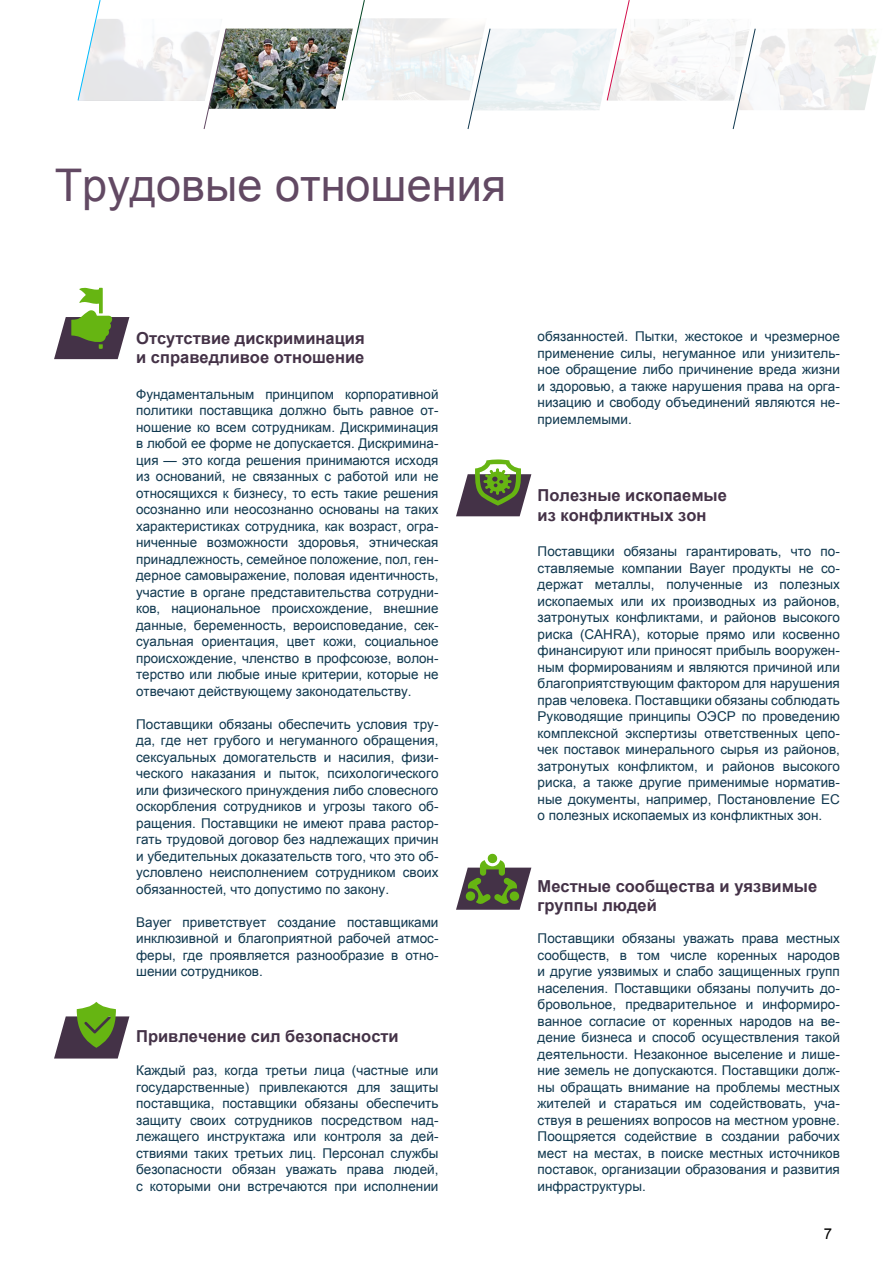
<style>
.page{position:relative;width:894px;height:1263px;background:#fff}
.page>*{position:absolute;margin:0;border:0;box-sizing:border-box;transform-origin:0 0}
.t1{font:45px "Arial";color:#624963}
.t2{font:700 16.5px/19.8px "Arial";color:#443247}
.t3{font:15px "Arial";color:#000}
.t4{font:13.5px/16.5px "Arial";color:#10384f;text-align:justify}
</style>
<div class="page">
<img style="left:227px;top:29px;width:114px;height:80px">
<svg style="left:77px;top:0;width:150px;height:129px"></svg>
<svg style="left:341px;top:0;width:538px;height:129px"></svg>
<svg style="left:54px;top:288px;width:75px;height:71px"></svg>
<svg style="left:456px;top:853px;width:75px;height:56px"></svg>
<svg style="left:54px;top:1002px;width:75px;height:56px"></svg>
<svg style="left:456px;top:459px;width:75px;height:57px"></svg>
<h1 class="t1" style="left:55px;top:155px;width:453px">Трудовые отношения</h1>
<p class="t2" style="left:136px;top:328px;width:230px">Отсутствие дискриминация и справедливое отношение</p>
<p class="t4" style="left:136px;top:386px;width:304px">Фундаментальным принципом корпоративной политики поставщика должно быть равное от&shy;ношение ко всем сотрудникам. Дискриминация в любой ее форме не допускается. Дискримина&shy;ция — это когда решения принимаются исходя из оснований, не связанных с работой или не относящихся к бизнесу, то есть такие решения осознанно или неосознанно основаны на таких характеристиках сотрудника, как возраст, огра&shy;ниченные возможности здоровья, этническая принадлежность, семейное положение, пол, ген&shy;дерное самовыражение, половая идентичность, участие в органе представительства сотрудни&shy;ков, национальное происхождение, внешние данные, беременность, вероисповедание, сек&shy;суальная ориентация, цвет кожи, социальное происхождение, членство в профсоюзе, волон&shy;терство или любые иные критерии, которые не отвечают действующему законодательству.</p>
<p class="t4" style="left:136px;top:716px;width:304px">Поставщики обязаны обеспечить условия тру&shy;да, где нет грубого и негуманного обращения, сексуальных домогательств и насилия, физи&shy;ческого наказания и пыток, психологического или физического принуждения либо словесного оскорбления сотрудников и угрозы такого об&shy;ращения. Поставщики не имеют права растор&shy;гать трудовой договор без надлежащих причин и убедительных доказательств того, что это об&shy;условлено неисполнением сотрудником своих обязанностей, что допустимо по закону.</p>
<p class="t4" style="left:136px;top:914px;width:304px">Bayer приветствует создание поставщиками инклюзивной и благоприятной рабочей атмос&shy;феры, где проявляется разнообразие в отно&shy;шении сотрудников.</p>
<p class="t2" style="left:136px;top:1027px;width:264px">Привлечение сил безопасности</p>
<p class="t4" style="left:136px;top:1062px;width:304px">Каждый раз, когда третьи лица (частные или государственные) привлекаются для защиты поставщика, поставщики обязаны обеспечить защиту своих сотрудников посредством над&shy;лежащего инструктажа или контроля за дей&shy;ствиями таких третьих лиц. Персонал службы безопасности обязан уважать права людей, с которыми они встречаются при исполнении</p>
<p class="t4" style="left:537px;top:328px;width:304px">обязанностей. Пытки, жестокое и чрезмерное применение силы, негуманное или унизитель&shy;ное обращение либо причинение вреда жизни и здоровью, а также нарушения права на орга&shy;низацию и свободу объединений являются не&shy;приемлемыми.</p>
<p class="t2" style="left:537px;top:485px;width:191px">Полезные ископаемые из конфликтных зон</p>
<p class="t4" style="left:537px;top:543px;width:304px">Поставщики обязаны гарантировать, что по&shy;ставляемые компании Bayer продукты не со&shy;держат металлы, полученные из полезных ископаемых или их производных из районов, затронутых конфликтами, и районов высокого риска (CAHRA), которые прямо или косвенно финансируют или приносят прибыль вооружен&shy;ным формированиям и являются причиной или благоприятствующим фактором для нарушения прав человека. Поставщики обязаны соблюдать Руководящие принципы ОЭСР по проведению комплексной экспертизы ответственных цепо&shy;чек поставок минерального сырья из районов, затронутых конфликтом, и районов высокого риска, а также другие применимые норматив&shy;ные документы, например, Постановление ЕС о полезных ископаемых из конфликтных зон.</p>
<p class="t2" style="left:537px;top:876px;width:281px">Местные сообщества и уязвимые группы людей</p>
<p class="t4" style="left:537px;top:930px;width:304px">Поставщики обязаны уважать права местных сообществ, в том числе коренных народов и другие уязвимых и слабо защищенных групп населения. Поставщики обязаны получить до&shy;бровольное, предварительное и информиро&shy;ванное согласие от коренных народов на ве&shy;дение бизнеса и способ осуществления такой деятельности. Незаконное выселение и лише&shy;ние земель не допускаются. Поставщики долж&shy;ны обращать внимание на проблемы местных жителей и стараться им содействовать, уча&shy;ствуя в решениях вопросов на местном уровне.<br>Поощряется содействие в создании рабочих мест на местах, в поиске местных источников поставок, организации образования и развития инфраструктуры.</p>
<p class="t3" style="left:823px;top:1224px;width:10px">7</p>
</div>
